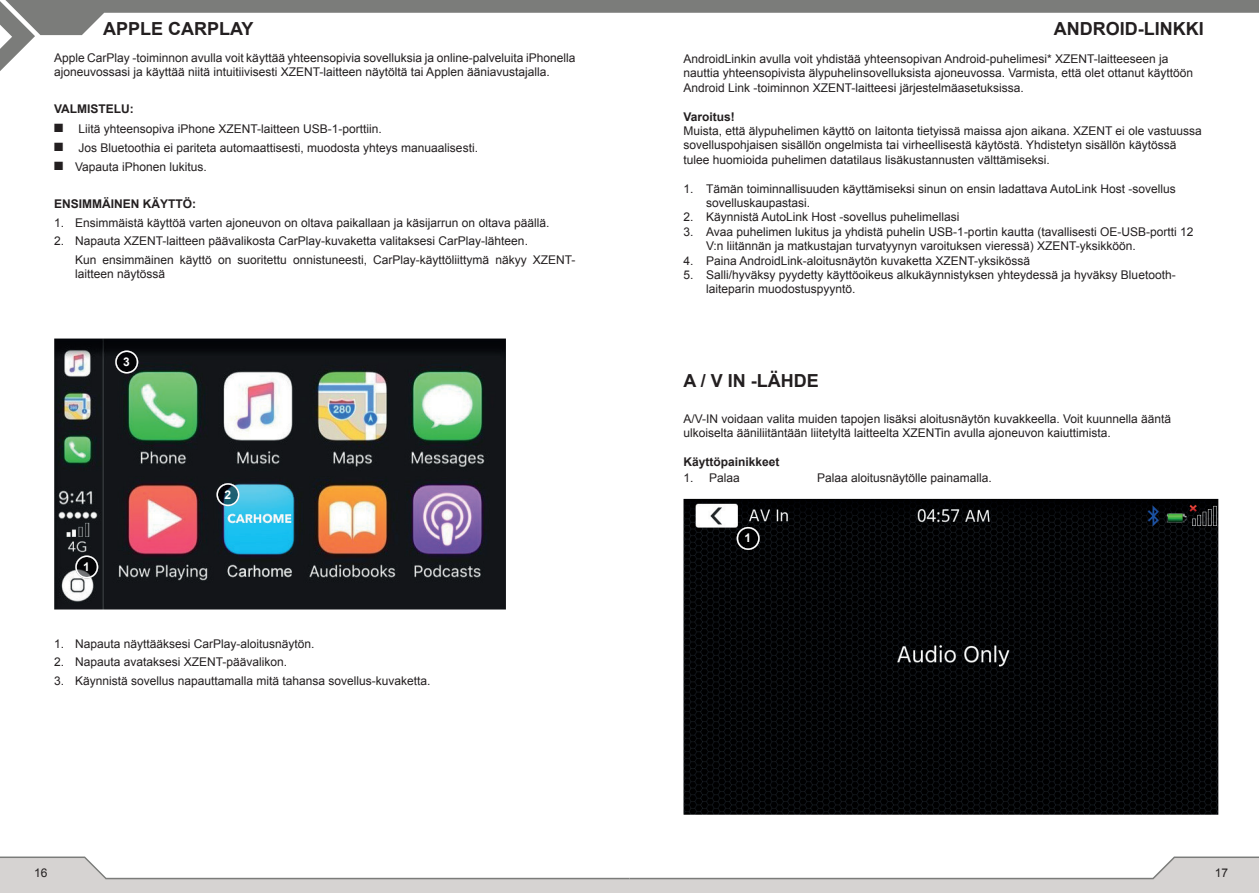
<style>
.page{position:relative;width:1259px;height:893px;background:#fff}
.page>*{position:absolute;margin:0;border:0;box-sizing:border-box;transform-origin:0 0}
.t1{font:700 18px "Arial";color:#231f20}
.t2{font:12px/14.4px "Arial";color:#231f20}
.t3{font:700 12px "Arial";color:#231f20}
.t4{font:700 12px "Arial";color:#fff}
</style>
<div class="page">
<div style="left:0;top:880px;width:1259px;height:13px;background:#d6d3d2"></div>
<svg style="left:0;top:856px;width:1259px;height:24px"></svg>
<svg style="left:0;top:0;width:1259px;height:71px"></svg>
<img style="left:683px;top:499px;width:535px;height:316px">
<img style="left:736px;top:527px;width:23px;height:23px">
<img style="left:737px;top:528px;width:22px;height:21px">
<div style="left:736px;top:527px;width:23px;height:23px;border:2px solid #fff;border-radius:50%"></div>
<img style="left:54px;top:339px;width:452px;height:270px">
<img style="left:75px;top:555px;width:23px;height:23px">
<img style="left:76px;top:556px;width:21px;height:22px">
<div style="left:75px;top:555px;width:23px;height:23px;border:2px solid #fff;border-radius:50%"></div>
<img style="left:216px;top:483px;width:23px;height:23px">
<img style="left:217px;top:484px;width:22px;height:21px">
<div style="left:216px;top:483px;width:23px;height:23px;border:2px solid #fff;border-radius:50%"></div>
<img style="left:115px;top:351px;width:23px;height:22px">
<img style="left:116px;top:351px;width:21px;height:22px">
<div style="left:115px;top:351px;width:23px;height:22px;border:2px solid #fff;border-radius:50%"></div>
<h1 class="t1" style="left:103px;top:17px;width:152px">APPLE CARPLAY</h1>
<p class="t2" style="left:54px;top:51px;width:523px">Apple CarPlay -toiminnon avulla voit käyttää yhteensopivia sovelluksia ja online-palveluita iPhonella ajoneuvossasi ja käyttää niitä intuitiivisesti XZENT-laitteen näytöltä tai Applen ääniavustajalla.</p>
<p class="t3" style="left:54px;top:101px;width:81px">VALMISTELU:</p>
<p class="t2" style="left:54px;top:121px;width:329px">■ Liitä yhteensopiva iPhone XZENT-laitteen USB-1-porttiin.</p>
<p class="t2" style="left:54px;top:140px;width:425px">■ Jos Bluetoothia ei pariteta automaattisesti, muodosta yhteys manuaalisesti.</p>
<p class="t2" style="left:54px;top:160px;width:154px">■ Vapauta iPhonen lukitus.</p>
<p class="t3" style="left:54px;top:196px;width:143px">ENSIMMÄINEN KÄYTTÖ:</p>
<p class="t2" style="left:54px;top:215px;width:497px">1. Ensimmäistä käyttöä varten ajoneuvon on oltava paikallaan ja käsijarrun on oltava päällä.</p>
<p class="t2" style="left:75px;top:232px;width:502px;line-height:18.5px;text-indent:-21px">2. Napauta XZENT-laitteen päävalikosta CarPlay-kuvaketta valitaksesi CarPlay-lähteen.<br>Kun ensimmäinen käyttö on suoritettu onnistuneesti, CarPlay-käyttöliittymä näkyy XZENT-</p>
<p class="t2" style="left:75px;top:266px;width:92px">laitteen näytössä</p>
<p class="t4" style="left:123px;top:354px;width:8px">3</p>
<p class="t4" style="left:83px;top:559px;width:8px">1</p>
<p class="t4" style="left:224px;top:486px;width:8px">2</p>
<p class="t2" style="left:54px;top:637px;width:262px">1. Napauta näyttääksesi CarPlay-aloitusnäytön.</p>
<p class="t2" style="left:54px;top:655px;width:235px">2. Napauta avataksesi XZENT-päävalikon.</p>
<p class="t2" style="left:54px;top:674px;width:378px">3. Käynnistä sovellus napauttamalla mitä tahansa sovellus-kuvaketta.</p>
<h1 class="t1" style="left:1053px;top:17px;width:151px">ANDROID-LINKKI</h1>
<p class="t2" style="left:683px;top:52px;width:511px">AndroidLinkin avulla voit yhdistää yhteensopivan Android-puhelimesi* XZENT-laitteeseen ja nauttia yhteensopivista älypuhelinsovelluksista ajoneuvossa. Varmista, että olet ottanut käyttöön<br>Android Link -toiminnon XZENT-laitteesi järjestelmäasetuksissa.</p>
<p class="t3" style="left:683px;top:108px;width:53px">Varoitus!</p>
<p class="t2" style="left:683px;top:124px;width:520px">Muista, että älypuhelimen käyttö on laitonta tietyissä maissa ajon aikana. XZENT ei ole vastuussa sovelluspohjaisen sisällön ongelmista tai virheellisestä käytöstä. Yhdistetyn sisällön käytössä tulee huomioida puhelimen datatilaus lisäkustannusten välttämiseksi.</p>
<p class="t2" style="left:706px;top:181px;width:471px;text-indent:-22px">1. Tämän toiminnallisuuden käyttämiseksi sinun on ensin ladattava AutoLink Host -sovellus sovelluskaupastasi.</p>
<p class="t2" style="left:683px;top:210px;width:277px">2. Käynnistä AutoLink Host -sovellus puhelimellasi</p>
<p class="t2" style="left:706px;top:224px;width:489px;text-indent:-22px">3. Avaa puhelimen lukitus ja yhdistä puhelin USB-1-portin kautta (tavallisesti OE-USB-portti 12<br>V:n liitännän ja matkustajan turvatyynyn varoituksen vieressä) XZENT-yksikköön.</p>
<p class="t2" style="left:683px;top:253px;width:348px">4. Paina AndroidLink-aloitusnäytön kuvaketta XZENT-yksikössä</p>
<p class="t2" style="left:706px;top:268px;width:471px;text-indent:-22px">5. Salli/hyväksy pyydetty käyttöoikeus alkukäynnistyksen yhteydessä ja hyväksy Bluetooth&shy;laiteparin muodostuspyyntö.</p>
<h1 class="t1" style="left:683px;top:369px;width:137px">A / V IN -LÄHDE</h1>
<p class="t2" style="left:683px;top:412px;width:489px">A/V-IN voidaan valita muiden tapojen lisäksi aloitusnäytön kuvakkeella. Voit kuunnella ääntä ulkoiselta ääniliitäntään liitetyltä laitteelta XZENTin avulla ajoneuvon kaiuttimista.</p>
<p class="t3" style="left:683px;top:454px;width:98px">Käyttöpainikkeet</p>
<p class="t2" style="left:683px;top:471px;width:58px">1. Palaa</p>
<p class="t2" style="left:817px;top:471px;width:176px">Palaa aloitusnäytölle painamalla.</p>
<p class="t4" style="left:744px;top:530px;width:8px">1</p>
<p class="t2" style="left:34px;top:865px;width:15px">16</p>
<p class="t2" style="left:1214px;top:865px;width:15px">17</p>
</div>
